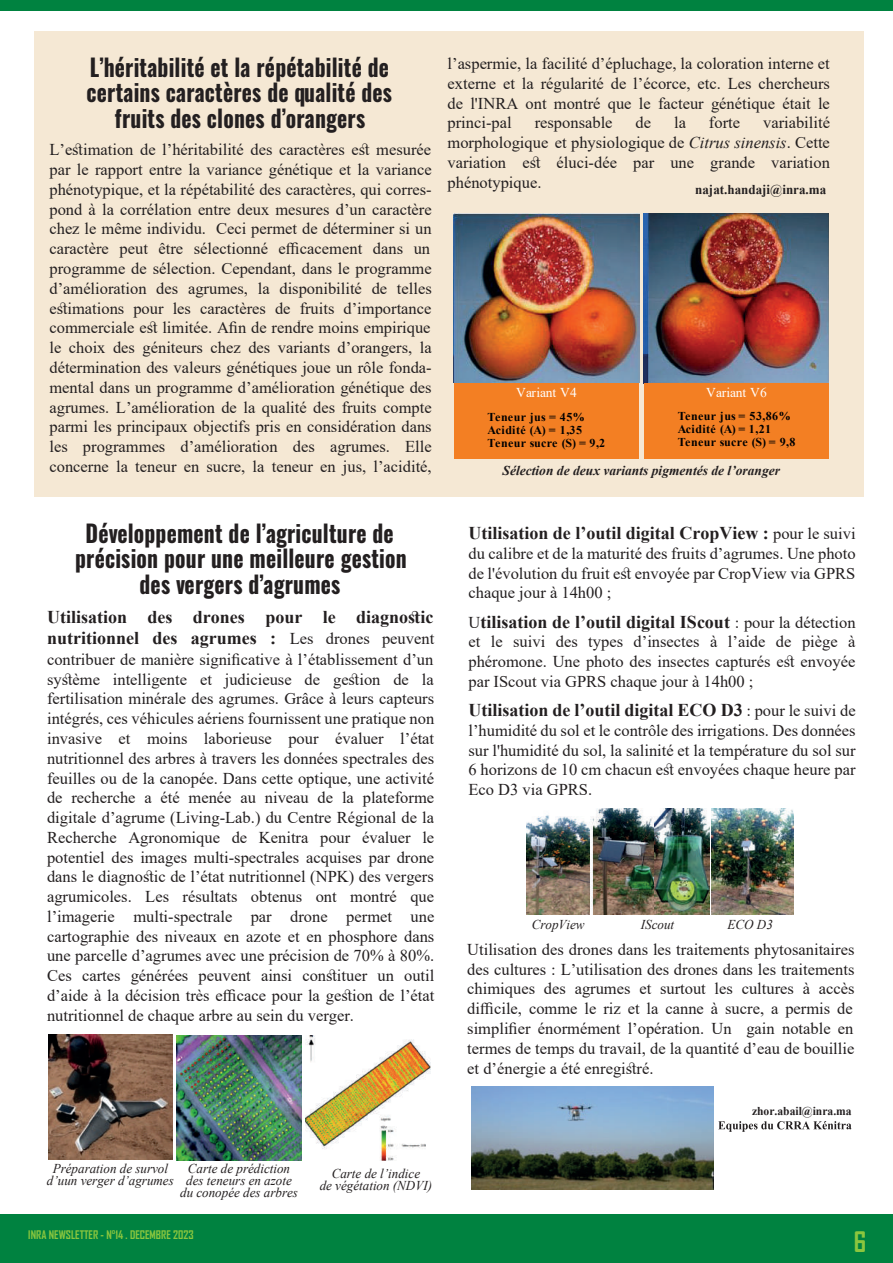
<style>
.page{position:relative;width:893px;height:1263px;background:#fff}
.page>*{position:absolute;margin:0;border:0;box-sizing:border-box;transform-origin:0 0}
.t1{font:700 27.15px "Agency FB";color:#8bc63e}
.t2{font:24px/25.5px "Oswald";letter-spacing:.01em;color:#231f20;text-align:center;scale:.9 1}
.t3{font:700 18px/21.6px "Times New Roman";color:#231f20}
.t4{font:16.5px/19.8px "Times New Roman";color:#231f20;text-align:justify}
.t5{font:italic 13.5px/12px "Times New Roman";color:#231f20;text-align:center}
.t6{font:italic 700 13.5px "Times New Roman";color:#231f20}
.t7{font:700 13.5px "Times New Roman";color:#231f20}
.t8{font:13.5px "Times New Roman";color:#fff}
.t9{font:700 12px/13px "Times New Roman";letter-spacing:.025em;color:#000001}
.t10{font:700 12px "Times New Roman";color:#231f20}
.t11{font:700 11.4px "Agency FB";color:#8bc63e}
.s1{font-style:italic}
.s2{font-weight:400;font-size:16.5px}
</style>
<div class="page">
<div style="left:34px;top:31px;width:829px;height:465px;background:#f5e8d4"></div>
<div style="left:454px;top:383px;width:185px;height:75px;background:#f37f23"></div>
<div style="left:0;top:1215px;width:893px;height:48px;background:#008240"></div>
<div style="left:0;top:0;width:892px;height:10px;background:#008240"></div>
<img style="left:454px;top:213px;width:185px;height:170px">
<img style="left:644px;top:213px;width:184px;height:170px">
<div style="left:644px;top:383px;width:185px;height:75px;background:#f37f23"></div>
<svg style="left:718px;top:1121px;width:133px;height:11px"></svg>
<img style="left:471px;top:1087px;width:243px;height:103px">
<img style="left:526px;top:815px;width:65px;height:100px">
<img style="left:591px;top:808px;width:118px;height:107px">
<img style="left:712px;top:808px;width:81px;height:107px">
<img style="left:49px;top:1035px;width:124px;height:125px">
<img style="left:176px;top:1035px;width:126px;height:125px">
<img style="left:305px;top:1035px;width:126px;height:125px">
<h2 class="t2" style="left:87px;top:52px;width:341px">L’héritabilité et la répétabilité de certains caractères de qualité des fruits des clones d’orangers</h2>
<p class="t4" style="left:49px;top:139px;width:384px">L’estimation de l’héritabilité des caractères est mesurée par le rapport entre la variance génétique et la variance phénotypique, et la répétabilité des caractères, qui corres&shy;pond à la corrélation entre deux mesures d’un caractère chez le même individu. Ceci permet de déterminer si un caractère peut être sélectionné efficacement dans un programme de sélection. Cependant, dans le programme d’amélioration des agrumes, la disponibilité de telles estimations pour les caractères de fruits d’importance commerciale est limitée. Afin de rendre moins empirique le choix des géniteurs chez des variants d’orangers, la détermination des valeurs génétiques joue un rôle fonda&shy;mental dans un programme d’amélioration génétique des agrumes. L’amélioration de la qualité des fruits compte parmi les principaux objectifs pris en considération dans les programmes d’amélioration des agrumes. Elle concerne la teneur en sucre, la teneur en jus, l’acidité,</p>
<p class="t4" style="left:448px;top:53px;width:384px">l’aspermie, la facilité d’épluchage, la coloration interne et externe et la régularité de l’écorce, etc. Les chercheurs de l'INRA ont montré que le facteur génétique était le princi-pal</p>
<p class="t4" style="left:448px;top:112px;width:384px;text-indent:315px">variabilité morphologique et physiologique de <span class="s1">Citrus sinensis</span>. Cette variation est éluci-dée par une grande variation phénotypique.</p>
<p class="t4" style="left:535px;top:112px;width:79px">responsable</p>
<p class="t4" style="left:635px;top:112px;width:17px">de</p>
<p class="t4" style="left:674px;top:112px;width:13px">la</p>
<p class="t4" style="left:709px;top:112px;width:33px">forte</p>
<p class="t7" style="left:695px;top:180px;width:133px">najat.handaji@inra.ma</p>
<p class="t8" style="left:516px;top:383px;width:62px">Variant V4</p>
<p class="t9" style="left:488px;top:410px;width:119px">Teneur jus = 45%<br>Acidité (A) = 1,35<br>Teneur sucre (S) = 9,2</p>
<p class="t6" style="left:503px;top:461px;width:279px">Sélection de deux variants pigmentés de l’oranger</p>
<p class="t8" style="left:706px;top:383px;width:62px">Variant V6</p>
<p class="t9" style="left:678px;top:409px;width:119px">T =sujruene %68 , 35<br>A A(ét idic =) 12,1<br>T =)S (ercusruene 8 , 9</p>
<h2 class="t2" style="left:75px;top:518px;width:370px">Développement de l’agriculture de précision pour une meilleure gestion des vergers d’agrumes</h2>
<p class="t3" style="left:47px;top:605px;width:389px">Utilisation des drones pour le diagnostic nutritionnel des agrumes : <span class="s2">Les drones peuvent</span></p>
<p class="t4" style="left:47px;top:649px;width:389px">contribuer de manière significative à l’établissement d’un système intelligente et judicieuse de gestion de la fertilisation minérale des agrumes. Grâce à leurs capteurs intégrés, ces véhicules aériens fournissent une pratique non invasive et moins laborieuse pour évaluer l’état nutritionnel des arbres à travers les données spectrales des feuilles ou de la canopée. Dans cette optique, une activité de recherche a été menée au niveau de la plateforme digitale d’agrume (Living-Lab.) du Centre Régional de la Recherche Agronomique de Kenitra pour évaluer le potentiel des images multi-spectrales acquises par drone dans le diagnostic de l’état nutritionnel (NPK) des vergers agrumicoles. Les résultats obtenus ont montré que l’imagerie multi-spectrale par drone permet une cartographie des niveaux en azote et en phosphore dans une parcelle d’agrumes avec une précision de 70% à 80%.<br>Ces cartes générées peuvent ainsi constituer un outil d’aide à la décision très efficace pour la gestion de l’état nutritionnel de chaque arbre au sein du verger.</p>
<p class="t3" style="left:468px;top:522px;width:389px">Utilisation de l’outil digital CropView : <span class="s2">pour le suivi</span></p>
<p class="t4" style="left:468px;top:543px;width:389px">du calibre et de la maturité des fruits d’agrumes. Une photo de l'évolution du fruit est envoyée par CropView via GPRS chaque jour à 14h00 ;</p>
<p class="t3" style="left:468px;top:610px;width:389px"><span class="s2">U</span>tilisation de l’outil digital IScout <span class="s2">: pour la détection</span></p>
<p class="t4" style="left:468px;top:631px;width:389px">et le suivi des types d’insectes à l’aide de piège à phéromone. Une photo des insectes capturés est envoyée par IScout via GPRS chaque jour à 14h00 ;</p>
<p class="t3" style="left:468px;top:699px;width:389px">Utilisation de l’outil digital ECO D3 <span class="s2">: pour le suivi de</span></p>
<p class="t4" style="left:468px;top:720px;width:389px">l’humidité du sol et le contrôle des irrigations. Des données sur l'humidité du sol, la salinité et la température du sol sur 6 horizons de 10 cm chacun est envoyées chaque heure par Eco D3 via GPRS.</p>
<p class="t5" style="left:532px;top:918px;width:54px">CropView</p>
<p class="t5" style="left:641px;top:918px;width:35px">IScout</p>
<p class="t5" style="left:728px;top:918px;width:47px">ECO D3</p>
<p class="t4" style="left:467px;top:939px;width:389px">Utilisation des drones dans les traitements phytosanitaires des cultures : L’utilisation des drones dans les traitements chimiques des agrumes et surtout les cultures à accès difficile, comme le riz et la canne à sucre, a permis de simplifier énormément l’opération. Un gain notable en termes de temps du travail, de la quantité d’eau de bouillie et d’énergie a été enregistré.</p>
<p class="t10" style="left:752px;top:1102px;width:101px">zhor.abail@inra.ma</p>
<p class="t5" style="left:47px;top:1162px;width:128px">Préparation de survol d’uun verger d’agrumes</p>
<p class="t5" style="left:180px;top:1162px;width:119px">Carte de prédiction des teneurs en azote du conopée des arbres</p>
<p class="t5" style="left:320px;top:1167px;width:114px">Carte de l’indice<br>de végétation (NDVI)</p>
<p class="t11" style="left:28px;top:1227px;width:167px">INRA NEWSLETTER - N°14 . DECEMBRE 2023</p>
<h1 class="t1" style="left:854px;top:1225px;width:14px">6</h1>
</div>
